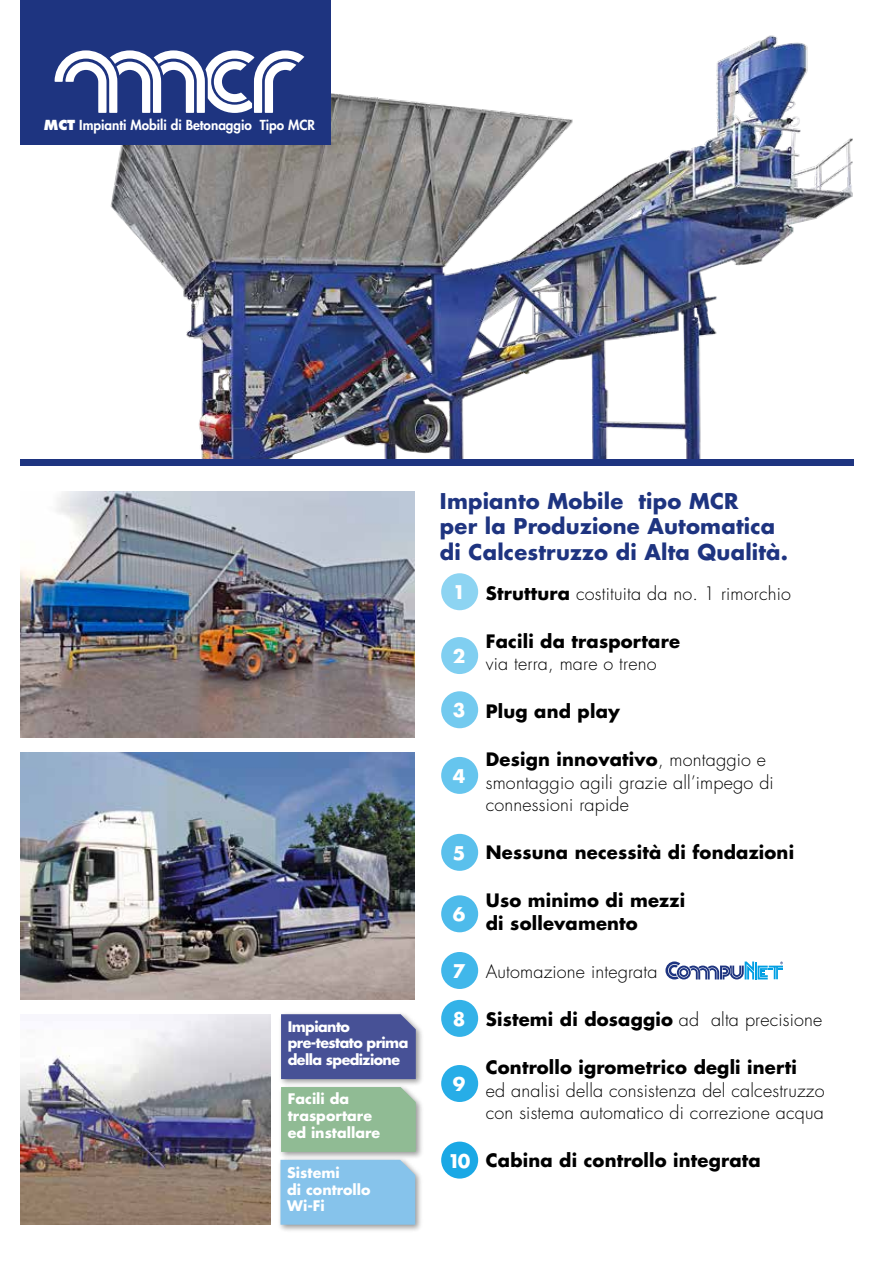
<style>
.page{position:relative;width:893px;height:1263px;background:#fff}
.page>*{position:absolute;margin:0;border:0;box-sizing:border-box;transform-origin:0 0}
.t1{font:700 21.15px/26px "Futura Std";letter-spacing:.01em;color:#1e3480}
.t2{font:700 18.3px "Futura Std";color:#fff}
.t3{font:300 18px/22.5px "Futura Std";letter-spacing:.01em;color:#000}
.t4{font:700 18px/22.5px "Futura Std";letter-spacing:.01em;color:#000}
.t5{font:700 14.25px/16.6px "Futura Std";color:#fff}
.t6{font:700 14.25px/16.6px "Futura Std";letter-spacing:-.04em;color:#fff}
.t7{font:800 13.5px "Futura Std";color:#fff}
.s1{font-style:inherit}
.s2{font-weight:700}
.s3{font-weight:300}
</style>
<div class="page">
<img style="left:110px;top:35px;width:743px;height:424px">
<div style="left:20px;top:459px;width:834px;height:7px;background:#1e3480"></div>
<div style="left:20px;top:0;width:311px;height:145px;background:#1e3480"></div>
<div style="left:441px;top:573px;width:37px;height:37px;background:#8dd4f2;border-radius:50%"></div>
<div style="left:441px;top:637px;width:37px;height:37px;background:#80cff1;border-radius:50%"></div>
<div style="left:441px;top:691px;width:37px;height:37px;background:#73caef;border-radius:50%"></div>
<div style="left:441px;top:757px;width:37px;height:37px;background:#66c5ee;border-radius:50%"></div>
<div style="left:441px;top:834px;width:37px;height:37px;background:#5ac0ec;border-radius:50%"></div>
<div style="left:441px;top:895px;width:37px;height:37px;background:#4dbbeb;border-radius:50%"></div>
<div style="left:441px;top:952px;width:37px;height:37px;background:#40b7ea;border-radius:50%"></div>
<div style="left:441px;top:1000px;width:37px;height:37px;background:#33b2e8;border-radius:50%"></div>
<div style="left:441px;top:1065px;width:37px;height:37px;background:#27ade7;border-radius:50%"></div>
<div style="left:441px;top:1141px;width:37px;height:37px;background:#1aa8e5;border-radius:50%"></div>
<svg style="left:665px;top:961px;width:118px;height:18px"></svg>
<img style="left:20px;top:491px;width:395px;height:247px">
<img style="left:21px;top:753px;width:394px;height:246px">
<img style="left:20px;top:1014px;width:250px;height:211px">
<div style="left:278px;top:1011px;width:146px;height:76px;background:#000;opacity:.4"></div>
<div style="left:281px;top:1014px;width:135px;height:65px;background:#475196"></div>
<div style="left:278px;top:1084px;width:146px;height:76px;background:#000;opacity:.4"></div>
<div style="left:281px;top:1087px;width:135px;height:65px;background:#90bb94"></div>
<div style="left:277px;top:1156px;width:147px;height:77px;background:#000;opacity:.4"></div>
<div style="left:280px;top:1160px;width:135px;height:65px;background:#86c3eb"></div>
<svg style="left:55px;top:50px;width:249px;height:63px"></svg>
<p class="t7" style="left:44px;top:117px;width:273px"><span class="s1">MCT</span> Impianti Mobili di Betonaggio Tipo MCR</p>
<p class="t6" style="left:288px;top:1018px;width:122px">Impianto pre-testato prima della spedizione</p>
<p class="t5" style="left:288px;top:1090px;width:94px">Facili da trasportare ed installare</p>
<p class="t5" style="left:287px;top:1164px;width:85px">Sistemi<br>di controllo<br>Wi-Fi</p>
<p class="t1" style="left:440px;top:487px;width:350px">Impianto Mobile tipo MCR<br>per la Produzione Automatica di Calcestruzzo di Alta Qualità.</p>
<p class="t2" style="left:453px;top:580px;width:14px">1</p>
<p class="t2" style="left:453px;top:644px;width:14px">2</p>
<p class="t2" style="left:453px;top:698px;width:14px">3</p>
<p class="t2" style="left:453px;top:764px;width:14px">4</p>
<p class="t2" style="left:453px;top:841px;width:14px">5</p>
<p class="t2" style="left:453px;top:902px;width:14px">6</p>
<p class="t2" style="left:453px;top:959px;width:14px">7</p>
<p class="t2" style="left:453px;top:1007px;width:14px">8</p>
<p class="t2" style="left:453px;top:1072px;width:14px">9</p>
<p class="t2" style="left:448px;top:1149px;width:24px">10</p>
<p class="t3" style="left:486px;top:583px;width:307px"><span class="s2">Struttura</span> costituita da no. 1 rimorchio</p>
<p class="t4" style="left:486px;top:630px;width:196px">Facili da trasportare</p>
<p class="t3" style="left:486px;top:653px;width:172px">via terra, mare o treno</p>
<p class="t4" style="left:486px;top:700px;width:136px">Plug and play</p>
<p class="t3" style="left:486px;top:749px;width:289px"><span class="s2">Design innovativo</span>, montaggio e smontaggio agili grazie all’impego di connessioni rapide</p>
<p class="t4" style="left:486px;top:841px;width:310px">Nessuna necessità di fondazioni</p>
<p class="t4" style="left:486px;top:889px;width:201px">Uso minimo di mezzi di sollevamento</p>
<p class="t3" style="left:486px;top:961px;width:173px">Automazione integrata</p>
<p class="t4" style="left:486px;top:1008px;width:338px">Sistemi di dosaggio <span class="s3">ad alta precisione</span></p>
<p class="t4" style="left:486px;top:1056px;width:313px">Controllo igrometrico degli inerti</p>
<p class="t3" style="left:486px;top:1079px;width:340px">ed analisi della consistenza del calcestruzzo con sistema automatico di correzione acqua</p>
<p class="t4" style="left:486px;top:1149px;width:277px">Cabina di controllo integrata</p>
</div>
